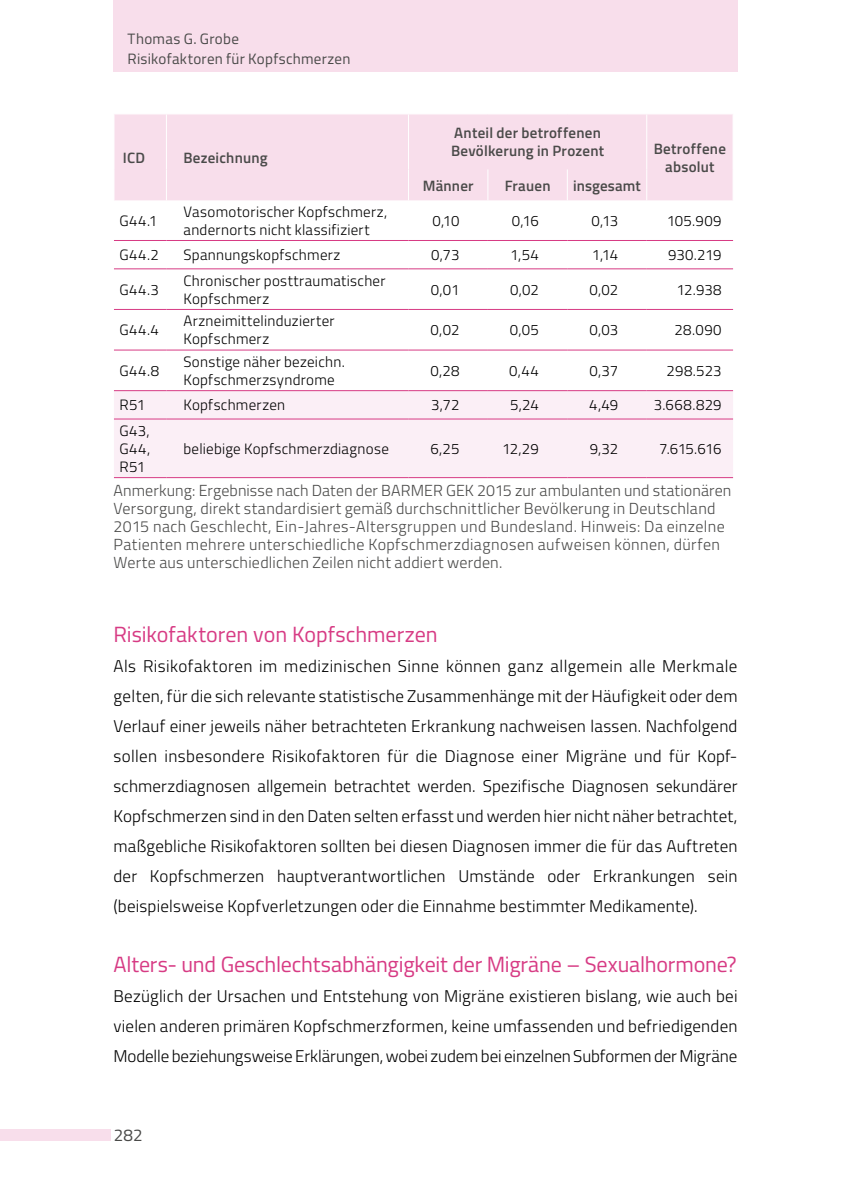
<style>
.page{position:relative;width:851px;height:1191px;background:#fff}
.page>*{position:absolute;margin:0;border:0;box-sizing:border-box;transform-origin:0 0}
.t1{font:22px "Titillium";letter-spacing:-.005em;color:#d73b84}
.t2{font:300 17px/30px "Titillium";letter-spacing:.005em;color:#000;text-align:justify}
.t3{font:17px "Titillium";color:#4a4a49}
.t4{font:300 16px/18px "Titillium";letter-spacing:.02em;color:#4a4a49}
.t5{font:300 15px/18px "Titillium";letter-spacing:.02em;color:#000}
.t6{font:600 15px/18px "Titillium";letter-spacing:.015em;color:#4a4a49}
.t7{font:15px/20px "Titillium";letter-spacing:.02em;color:#4a4a49}
</style>
<div class="page">
<div style="left:113px;top:0;width:624px;height:71px;background:#f8deeb"></div>
<div style="left:0;top:1129px;width:111px;height:11px;background:#f8deeb"></div>
<div style="left:114px;top:114px;width:618px;height:86px;background:#f8deeb"></div>
<div style="left:114px;top:391px;width:619px;height:86px;background:#fbeff6"></div>
<hr style="left:166px;top:114px;width:1px;height:55px;background:#fff">
<hr style="left:408px;top:114px;width:1px;height:55px;background:#fff">
<hr style="left:646px;top:114px;width:1px;height:55px;background:#fff">
<hr style="left:166px;top:169px;width:1px;height:31px;background:#fff">
<hr style="left:408px;top:169px;width:1px;height:31px;background:#fff">
<hr style="left:487px;top:169px;width:1px;height:31px;background:#fff">
<hr style="left:566px;top:169px;width:1px;height:31px;background:#fff">
<hr style="left:646px;top:169px;width:1px;height:31px;background:#fff">
<hr style="left:114px;top:240px;width:52px;height:1px;background:#d73b84">
<hr style="left:166px;top:240px;width:242px;height:1px;background:#d73b84">
<hr style="left:408px;top:240px;width:80px;height:1px;background:#d73b84">
<hr style="left:488px;top:240px;width:79px;height:1px;background:#d73b84">
<hr style="left:567px;top:240px;width:79px;height:1px;background:#d73b84">
<hr style="left:646px;top:240px;width:87px;height:1px;background:#d73b84">
<hr style="left:114px;top:268px;width:52px;height:1px;background:#d73b84">
<hr style="left:166px;top:268px;width:242px;height:1px;background:#d73b84">
<hr style="left:408px;top:268px;width:80px;height:1px;background:#d73b84">
<hr style="left:488px;top:268px;width:79px;height:1px;background:#d73b84">
<hr style="left:567px;top:268px;width:79px;height:1px;background:#d73b84">
<hr style="left:646px;top:268px;width:87px;height:1px;background:#d73b84">
<hr style="left:114px;top:309px;width:52px;height:1px;background:#d73b84">
<hr style="left:166px;top:309px;width:242px;height:1px;background:#d73b84">
<hr style="left:408px;top:309px;width:80px;height:1px;background:#d73b84">
<hr style="left:488px;top:309px;width:79px;height:1px;background:#d73b84">
<hr style="left:567px;top:309px;width:79px;height:1px;background:#d73b84">
<hr style="left:646px;top:309px;width:87px;height:1px;background:#d73b84">
<hr style="left:114px;top:349px;width:52px;height:1px;background:#d73b84">
<hr style="left:166px;top:349px;width:242px;height:1px;background:#d73b84">
<hr style="left:408px;top:349px;width:80px;height:1px;background:#d73b84">
<hr style="left:488px;top:349px;width:79px;height:1px;background:#d73b84">
<hr style="left:567px;top:349px;width:79px;height:1px;background:#d73b84">
<hr style="left:646px;top:349px;width:87px;height:1px;background:#d73b84">
<hr style="left:114px;top:390px;width:52px;height:1px;background:#d73b84">
<hr style="left:166px;top:390px;width:242px;height:1px;background:#d73b84">
<hr style="left:408px;top:390px;width:80px;height:1px;background:#d73b84">
<hr style="left:488px;top:390px;width:79px;height:1px;background:#d73b84">
<hr style="left:567px;top:390px;width:79px;height:1px;background:#d73b84">
<hr style="left:646px;top:390px;width:87px;height:1px;background:#d73b84">
<hr style="left:114px;top:418px;width:52px;height:1px;background:#d73b84">
<hr style="left:166px;top:418px;width:242px;height:1px;background:#d73b84">
<hr style="left:408px;top:418px;width:80px;height:1px;background:#d73b84">
<hr style="left:488px;top:418px;width:79px;height:1px;background:#d73b84">
<hr style="left:567px;top:418px;width:79px;height:1px;background:#d73b84">
<hr style="left:646px;top:418px;width:87px;height:1px;background:#d73b84">
<hr style="left:114px;top:477px;width:52px;height:1px;background:#d73b84">
<hr style="left:166px;top:477px;width:242px;height:1px;background:#d73b84">
<hr style="left:408px;top:477px;width:80px;height:1px;background:#d73b84">
<hr style="left:488px;top:477px;width:79px;height:1px;background:#d73b84">
<hr style="left:567px;top:477px;width:79px;height:1px;background:#d73b84">
<hr style="left:646px;top:477px;width:87px;height:1px;background:#d73b84">
<p class="t7" style="left:128px;top:28px;width:224px">Thomas G. Grobe<br>Risikofaktoren für Kopfschmerzen</p>
<p class="t6" style="left:123px;top:148px;width:24px">ICD</p>
<p class="t6" style="left:183px;top:148px;width:86px">Bezeichnung</p>
<p class="t6" style="left:451px;top:123px;width:154px">Anteil der betroffenen<br>Bevölkerung in Prozent</p>
<p class="t6" style="left:422px;top:175px;width:52px">Männer</p>
<p class="t6" style="left:504px;top:175px;width:47px">Frauen</p>
<p class="t6" style="left:573px;top:175px;width:69px">insgesamt</p>
<p class="t6" style="left:653px;top:139px;width:74px;text-align:center">Betroffene absolut</p>
<p class="t5" style="left:120px;top:211px;width:39px">G44.1</p>
<p class="t5" style="left:183px;top:202px;width:205px">Vasomotorischer Kopfschmerz, andernorts nicht klassifiziert</p>
<p class="t5" style="left:432px;top:211px;width:29px">0,10</p>
<p class="t5" style="left:512px;top:211px;width:28px">0,16</p>
<p class="t5" style="left:591px;top:211px;width:28px">0,13</p>
<p class="t5" style="left:666px;top:211px;width:56px">105.909</p>
<p class="t5" style="left:120px;top:245px;width:41px">G44.2</p>
<p class="t5" style="left:183px;top:245px;width:158px">Spannungskopfschmerz</p>
<p class="t5" style="left:431px;top:245px;width:30px">0,73</p>
<p class="t5" style="left:510px;top:245px;width:30px">1,54</p>
<p class="t5" style="left:592px;top:245px;width:28px">1,14</p>
<p class="t5" style="left:668px;top:245px;width:55px">930.219</p>
<p class="t5" style="left:120px;top:280px;width:41px">G44.3</p>
<p class="t5" style="left:183px;top:271px;width:203px">Chronischer posttraumatischer<br>Kopfschmerz</p>
<p class="t5" style="left:430px;top:280px;width:30px">0,01</p>
<p class="t5" style="left:510px;top:280px;width:30px">0,02</p>
<p class="t5" style="left:589px;top:280px;width:30px">0,02</p>
<p class="t5" style="left:676px;top:280px;width:47px">12.938</p>
<p class="t5" style="left:120px;top:320px;width:41px">G44.4</p>
<p class="t5" style="left:183px;top:311px;width:153px">Arzneimittelinduzierter<br>Kopfschmerz</p>
<p class="t5" style="left:430px;top:320px;width:30px">0,02</p>
<p class="t5" style="left:509px;top:320px;width:31px">0,05</p>
<p class="t5" style="left:589px;top:320px;width:30px">0,03</p>
<p class="t5" style="left:674px;top:320px;width:49px">28.090</p>
<p class="t5" style="left:120px;top:361px;width:41px">G44.8</p>
<p class="t5" style="left:183px;top:352px;width:163px">Sonstige näher bezeichn.<br>Kopfschmerzsyndrome</p>
<p class="t5" style="left:430px;top:361px;width:31px">0,28</p>
<p class="t5" style="left:509px;top:361px;width:31px">0,44</p>
<p class="t5" style="left:589px;top:361px;width:30px">0,37</p>
<p class="t5" style="left:666px;top:361px;width:57px">298.523</p>
<p class="t5" style="left:120px;top:395px;width:27px">R51</p>
<p class="t5" style="left:183px;top:395px;width:103px">Kopfschmerzen</p>
<p class="t5" style="left:431px;top:395px;width:30px">3,72</p>
<p class="t5" style="left:510px;top:395px;width:30px">5,24</p>
<p class="t5" style="left:589px;top:395px;width:31px">4,49</p>
<p class="t5" style="left:653px;top:395px;width:69px">3.668.829</p>
<p class="t5" style="left:120px;top:421px;width:32px;text-align:justify">G43, G44, R51</p>
<p class="t5" style="left:183px;top:439px;width:207px">beliebige Kopfschmerzdiagnose</p>
<p class="t5" style="left:430px;top:439px;width:31px">6,25</p>
<p class="t5" style="left:502px;top:439px;width:38px">12,29</p>
<p class="t5" style="left:589px;top:439px;width:30px">9,32</p>
<p class="t5" style="left:659px;top:439px;width:64px">7.615.616</p>
<p class="t4" style="left:113px;top:481px;width:619px">Anmerkung: Ergebnisse nach Daten der BARMER GEK 2015 zur ambulanten und stationären Versorgung, direkt standardisiert gemäß durchschnittlicher Bevölkerung in Deutschland 2015 nach Geschlecht, Ein-Jahres-Altersgruppen und Bundesland. Hinweis: Da einzelne Patienten mehrere unterschiedliche Kopfschmerzdiagnosen aufweisen können, dürfen Werte aus unterschiedlichen Zeilen nicht addiert werden.</p>
<p class="t1" style="left:113px;top:618px;width:325px">Risikofaktoren von Kopfschmerzen</p>
<p class="t2" style="left:113px;top:650px;width:625px">Als Risikofaktoren im medizinischen Sinne können ganz allgemein alle Merkmale gelten, für die sich relevante statistische Zusammenhänge mit der Häufigkeit oder dem Verlauf einer jeweils näher betrachteten Erkrankung nachweisen lassen. Nachfolgend sollen insbesondere Risikofaktoren für die Diagnose einer Migräne und für Kopf&shy;schmerzdiagnosen allgemein betrachtet werden. Spezifische Diagnosen sekundärer Kopfschmerzen sind in den Daten selten erfasst und werden hier nicht näher betrachtet, maßgebliche Risikofaktoren sollten bei diesen Diagnosen immer die für das Auftreten der Kopfschmerzen hauptverantwortlichen Umstände oder Erkrankungen sein (beispielsweise Kopfverletzungen oder die Einnahme bestimmter Medikamente).</p>
<p class="t1" style="left:113px;top:948px;width:624px">Alters- und Geschlechtsabhängigkeit der Migräne – Sexualhormone?</p>
<p class="t2" style="left:113px;top:980px;width:625px">Bezüglich der Ursachen und Entstehung von Migräne existieren bislang, wie auch bei vielen anderen primären Kopfschmerzformen, keine umfassenden und befriedigenden Modelle beziehungsweise Erklärungen, wobei zudem bei einzelnen Subformen der Migräne</p>
<p class="t3" style="left:114px;top:1122px;width:30px">282</p>
</div>
